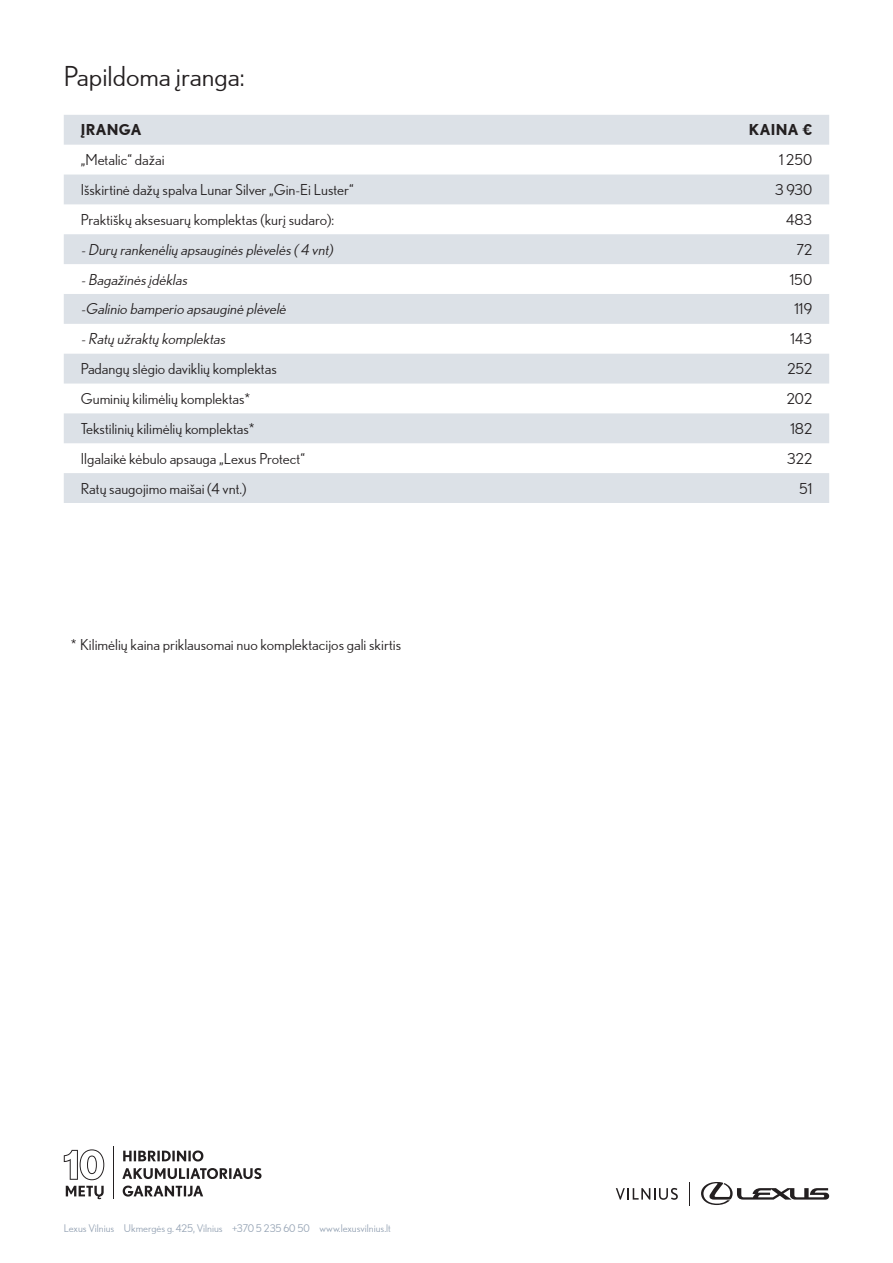
<style>
.page{position:relative;width:893px;height:1263px;background:#fff}
.page>*{position:absolute;margin:0;border:0;box-sizing:border-box;transform-origin:0 0}
.t1{font:27.3px "Lexus";color:#231f20}
.Titulinio-eilutė-Left{font:15px "Lexus";color:#231f20}
.Titulinio-eilutė-Left-2{font:italic 15px "Lexus";color:#231f20}
.Titulinio-Header-Left{font:15px "Lexus";color:#231f20}
.Titulinio-eilutė-Right{font:15px "Lexus";color:#231f20}
.Titulinio-Header-Left-2{font:700 15px "Lexus";letter-spacing:.02em;color:#231f20}
.Titulinio-Header-Right{font:700 15px "Lexus";letter-spacing:.02em;color:#231f20}
.t2{font:10.5px "Lexus";color:#95a3b4}
.s1{font-style:inherit}
</style>
<div class="page">
<svg style="left:64px;top:1149px;width:197px;height:50px"></svg>
<hr style="left:113px;top:1146px;width:1px;height:53px;background:#231f20">
<svg style="left:689px;top:1182px;width:1px;height:23px"></svg>
<svg style="left:701px;top:1182px;width:129px;height:23px"></svg>
<svg style="left:616px;top:1188px;width:62px;height:12px"></svg>
<div style="left:64px;top:115px;width:765px;height:30px;background:#dce1e7"></div>
<svg style="left:64px;top:175px;width:765px;height:328px;fill:#dce1e7"></svg>
<p class="t1" style="left:64px;top:59px;width:182px">Papildoma įranga:</p>
<p class="Titulinio-Header-Left-2" style="left:81px;top:120px;width:62px">ĮRANGA</p>
<p class="Titulinio-Header-Right" style="left:749px;top:120px;width:65px">KAINA €</p>
<p class="Titulinio-eilutė-Left" style="left:81px;top:151px;width:85px">„Metalic“ dažai</p>
<p class="Titulinio-eilutė-Right" style="left:779px;top:151px;width:35px">1 250</p>
<p class="Titulinio-eilutė-Left" style="left:81px;top:181px;width:274px">Išskirtinė dažų spalva Lunar Silver „Gin-Ei Luster“</p>
<p class="Titulinio-eilutė-Right" style="left:775px;top:181px;width:39px">3 930</p>
<p class="Titulinio-eilutė-Left" style="left:81px;top:210px;width:255px">Praktiškų aksesuarų komplektas (kurį sudaro):</p>
<p class="Titulinio-eilutė-Right" style="left:786px;top:210px;width:27px">483</p>
<p class="Titulinio-eilutė-Left-2" style="left:81px;top:240px;width:257px">-Durų rankenėlių apsauginėsplėvelės(4 vnt)</p>
<p class="Titulinio-eilutė-Right" style="left:796px;top:240px;width:17px">72</p>
<p class="Titulinio-eilutė-Left-2" style="left:81px;top:270px;width:111px">-Bagažinėsįdėklas</p>
<p class="Titulinio-eilutė-Right" style="left:790px;top:270px;width:24px">150</p>
<p class="Titulinio-eilutė-Left-2" style="left:81px;top:300px;width:210px">-Galinio bamperio apsauginė plėvelė</p>
<p class="Titulinio-eilutė-Right" style="left:794px;top:300px;width:19px">119</p>
<p class="Titulinio-eilutė-Left-2" style="left:81px;top:330px;width:149px">-Ratų užraktų komplektas</p>
<p class="Titulinio-eilutė-Right" style="left:791px;top:330px;width:23px">143</p>
<p class="Titulinio-eilutė-Left" style="left:81px;top:360px;width:197px">Padangų slėgio daviklių komplektas</p>
<p class="Titulinio-eilutė-Right" style="left:787px;top:360px;width:26px">252</p>
<p class="Titulinio-eilutė-Left" style="left:81px;top:390px;width:171px">Guminių kilimėlių komplektas*</p>
<p class="Titulinio-eilutė-Right" style="left:787px;top:390px;width:27px">202</p>
<p class="Titulinio-eilutė-Left" style="left:81px;top:419px;width:175px">Tekstilinių kilimėlių komplektas*</p>
<p class="Titulinio-eilutė-Right" style="left:790px;top:419px;width:23px">182</p>
<p class="Titulinio-eilutė-Left" style="left:81px;top:449px;width:226px">Ilgalaikė kėbulo apsauga „Lexus Protect“</p>
<p class="Titulinio-eilutė-Right" style="left:787px;top:449px;width:26px">322</p>
<p class="Titulinio-eilutė-Left" style="left:81px;top:479px;width:167px">Ratų saugojimo maišai (4 vnt.)</p>
<p class="Titulinio-eilutė-Right" style="left:799px;top:479px;width:14px">51</p>
<p class="Titulinio-Header-Left" style="left:71px;top:636px;width:332px"><span class="s1">*</span> Kilimėlių kaina priklausomai nuo komplektacijos gali skirtis</p>
<p class="t2" style="left:64px;top:1222px;width:329px">Lexus Vilnius Ukmergės g. 425, Vilnius +370 5 235 60 50 www.lexusvilnius.lt</p>
</div>
